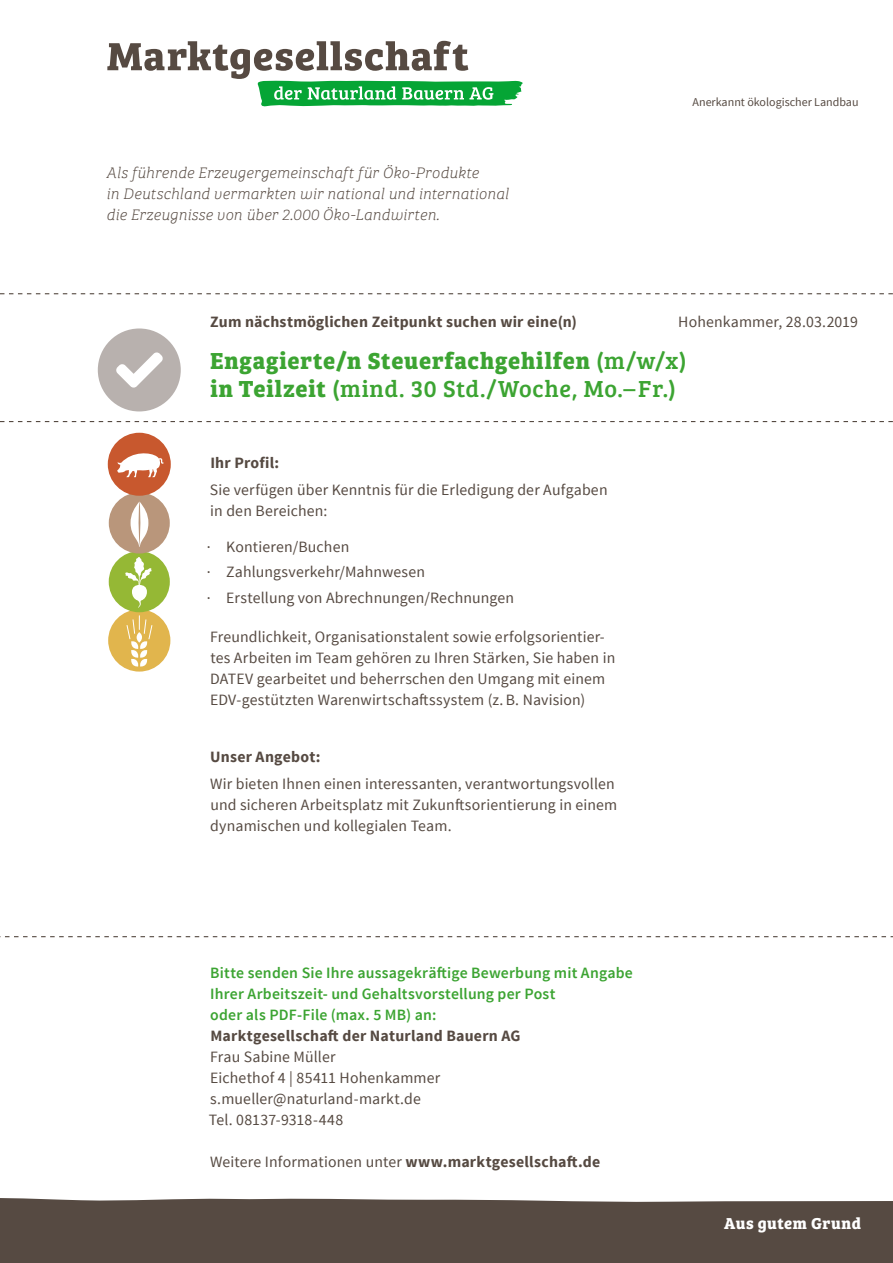
<style>
.page{position:relative;width:893px;height:1263px;background:#fff}
.page>*{position:absolute;margin:0;border:0;box-sizing:border-box;transform-origin:0 0}
.Heading_2{font:700 24px "Bree Serif";letter-spacing:.035em;color:#3ca432}
.Heading_2-2{font:24px "Bree Serif";letter-spacing:.025em;color:#3ca432}
.t1{font:700 16.35px "Bree Serif";letter-spacing:.03em;color:#fff}
.Heading_2-3{font:15.75px/21px "Source Sans Pro";letter-spacing:.01em;color:#564a42}
.Body_Text{font:italic 15.75px/21px "Bree Serif Th";letter-spacing:.005em;color:#564a42}
.t2{font:600 15.75px/21px "Source Sans Pro";letter-spacing:.01em;color:#3ca432}
.Heading_2-4{font:700 15.75px "Source Sans Pro";letter-spacing:.015em;color:#564a42}
.t3{font:12px "Source Sans Pro";color:#564a42}
.s1{font-weight:400}
.s2{font-weight:700}
</style>
<div class="page">
<div style="left:0;top:1198px;width:893px;height:65px;background:#564a42"></div>
<svg style="left:107px;top:41px;width:416px;height:65px"></svg>
<svg style="left:0;top:421px;width:893px;height:1px"></svg>
<svg style="left:0;top:936px;width:893px;height:1px"></svg>
<svg style="left:0;top:293px;width:893px;height:1px"></svg>
<div style="left:98px;top:328px;width:83px;height:83px;background:#b8b1ae;border-radius:50%"></div>
<svg style="left:116px;top:352px;width:47px;height:36px"></svg>
<div style="left:108px;top:609px;width:62px;height:63px;background:#e1b54d;border-radius:50%"></div>
<svg style="left:126px;top:615px;width:27px;height:52px"></svg>
<div style="left:109px;top:551px;width:61px;height:61px;background:#95b835;border-radius:50%"></div>
<svg style="left:125px;top:557px;width:27px;height:51px"></svg>
<div style="left:109px;top:492px;width:61px;height:61px;background:#b9967b;border-radius:50%"></div>
<svg style="left:131px;top:501px;width:17px;height:46px"></svg>
<div style="left:108px;top:433px;width:63px;height:63px;background:#c8582e;border-radius:50%"></div>
<svg style="left:117px;top:453px;width:47px;height:24px"></svg>
<p class="Body_Text" style="left:106px;top:162px;width:404px">Als führende Erzeugergemeinschaft für Öko-Produkte<br>in Deutschland vermarkten wir national und international die Erzeugnisse von über 2.000 Öko-Landwirten.</p>
<p class="t3" style="left:693px;top:95px;width:168px">Anerkannt ökologischer Landbau</p>
<p class="Heading_2-4" style="left:210px;top:312px;width:368px">Zum nächstmöglichen Zeitpunkt suchen wir eine(n)</p>
<p class="Heading_2" style="left:210px;top:342px;width:478px">Engagierte/n Steuerfachgehilfen <span class="s1">(m/w/x)</span></p>
<p class="Heading_2-2" style="left:210px;top:371px;width:467px"><span class="s2">in Teilzeit</span> (mind. 30 Std./Woche, Mo.–Fr.)</p>
<p class="Heading_2-3" style="left:678px;top:312px;width:181px">Hohenkammer, 28.03.2019</p>
<p class="Heading_2-4" style="left:210px;top:453px;width:70px">Ihr Profil:</p>
<p class="Heading_2-3" style="left:210px;top:480px;width:399px">Sie verfügen über Kenntnis für die Erledigung der Aufgaben in den Bereichen:</p>
<p class="Heading_2-3" style="left:207px;top:537px;width:144px">· Kontieren/Buchen</p>
<p class="Heading_2-3" style="left:207px;top:562px;width:220px">· Zahlungsverkehr/Mahnwesen</p>
<p class="Heading_2-3" style="left:207px;top:587px;width:309px">· Erstellung von Abrechnungen/Rechnungen</p>
<p class="Heading_2-3" style="left:210px;top:627px;width:407px">Freundlichkeit, Organisationstalent sowie erfolgsorientier&shy;tes Arbeiten im Team gehören zu Ihren Stärken, Sie haben in DATEV gearbeitet und beherrschen den Umgang mit einem EDV-gestützten Warenwirtschaftssystem (z.B. Navision)</p>
<p class="Heading_2-4" style="left:210px;top:747px;width:112px">Unser Angebot:</p>
<p class="Heading_2-3" style="left:210px;top:774px;width:409px">Wir bieten Ihnen einen interessanten, verantwortungsvollen und sicheren Arbeitsplatz mit Zukunftsorientierung in einem dynamischen und kollegialen Team.</p>
<p class="t2" style="left:210px;top:963px;width:424px">Bitte senden Sie Ihre aussagekräftige Bewerbung mit Angabe<br>Ihrer Arbeitszeit- und Gehaltsvorstellung per Post<br>oder als PDF-File (max. 5 MB) an:</p>
<p class="Heading_2-4" style="left:210px;top:1026px;width:312px">Marktgesellschaft der Naturland Bauern AG</p>
<p class="Heading_2-3" style="left:210px;top:1047px;width:127px">Frau Sabine Müller</p>
<p class="Heading_2-3" style="left:210px;top:1068px;width:232px">Eichethof 4 | 85411 Hohenkammer s.mueller@naturland-markt.de</p>
<p class="Heading_2-3" style="left:209px;top:1110px;width:136px">Tel. 08137-9318-448</p>
<p class="Heading_2-3" style="left:210px;top:1152px;width:392px">Weitere Informationen unter <span class="s2">www.marktgesellschaft.de</span></p>
<p class="t1" style="left:724px;top:1210px;width:139px">Aus gutem Grund</p>
</div>
